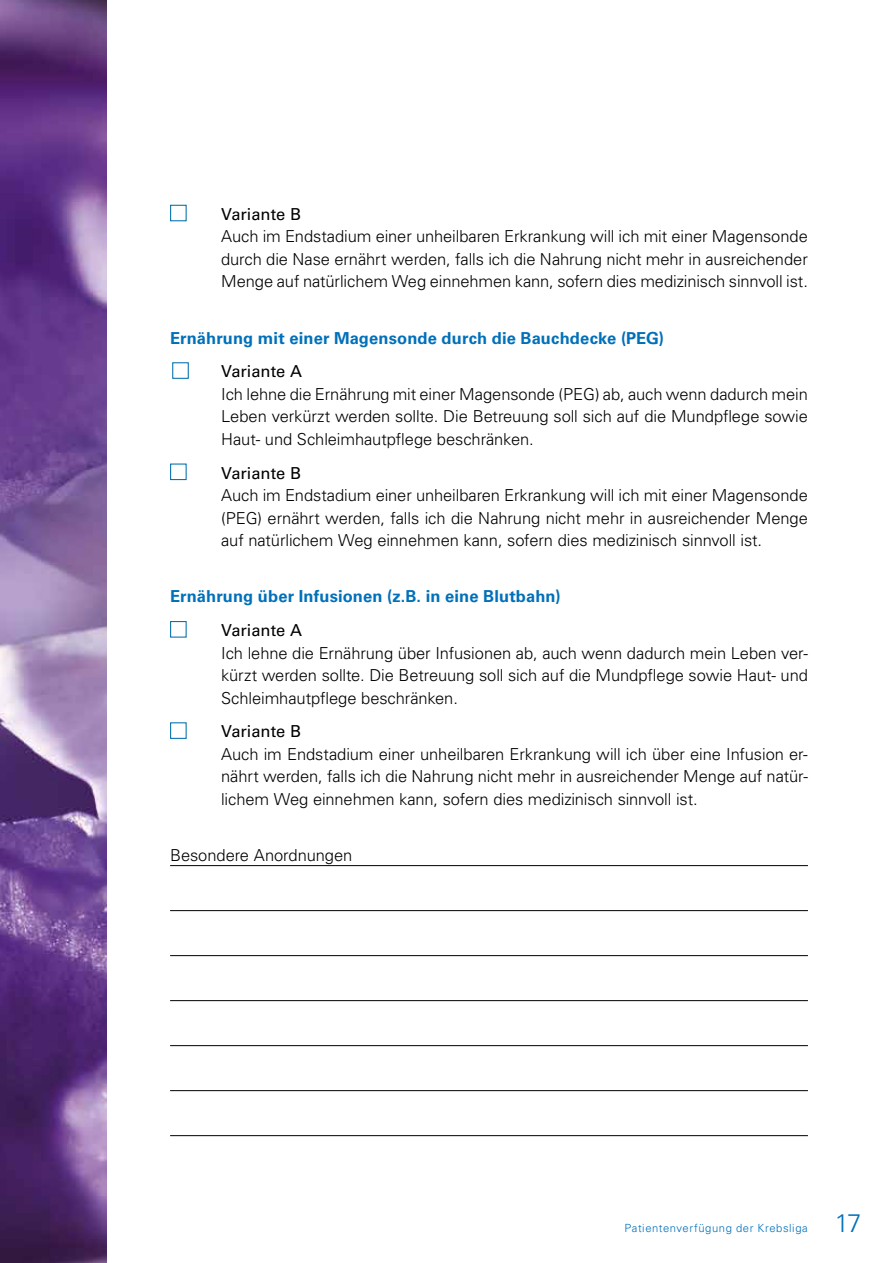
<style>
.page{position:relative;width:893px;height:1263px;background:#fff}
.page>*{position:absolute;margin:0;border:0;box-sizing:border-box;transform-origin:0 0}
.t1{font:300 25.5px "Univers LT Std";color:#0070ba}
.t2{font:300 16.5px/22.5px "Univers LT Std";letter-spacing:-.005em;color:#000;text-align:justify}
.t3{font:700 16.5px "Univers LT Std";letter-spacing:.01em;color:#0070ba}
.t4{font:16.5px "Univers LT Std";letter-spacing:-.005em;color:#000}
.t5{font:300 11.25px "Univers LT Std";letter-spacing:.05em;color:#0070ba}
</style>
<div class="page">
<img style="left:0;top:0;width:106px;height:1263px">
<hr style="left:170px;top:865px;width:638px;height:1px;background:#000">
<hr style="left:170px;top:910px;width:638px;height:1px;background:#000">
<hr style="left:170px;top:955px;width:638px;height:1px;background:#000">
<hr style="left:170px;top:1000px;width:638px;height:1px;background:#000">
<hr style="left:170px;top:1045px;width:638px;height:1px;background:#000">
<hr style="left:170px;top:1090px;width:638px;height:1px;background:#000">
<hr style="left:170px;top:1135px;width:638px;height:1px;background:#000">
<div style="left:170px;top:205px;width:17px;height:16px;border:1px solid #006eab"></div>
<div style="left:172px;top:362px;width:17px;height:17px;border:1px solid #006eab"></div>
<div style="left:170px;top:463px;width:17px;height:17px;border:1px solid #006eab"></div>
<div style="left:170px;top:621px;width:17px;height:17px;border:1px solid #006eab"></div>
<div style="left:170px;top:722px;width:17px;height:17px;border:1px solid #006eab"></div>
<p class="t4" style="left:221px;top:204px;width:81px">Variante B</p>
<p class="t2" style="left:221px;top:225px;width:588px">Auch im Endstadium einer unheilbaren Erkrankung will ich mit einer Magensonde durch die Nase ernährt werden, falls ich die Nahrung nicht mehr in ausreichender Menge auf natürlichem Weg einnehmen kann, sofern dies medizinisch sinnvoll ist.</p>
<p class="t3" style="left:170px;top:328px;width:496px">Ernährung mit einer Magensonde durch die Bauchdecke (PEG)</p>
<p class="t4" style="left:221px;top:362px;width:82px">Variante A</p>
<p class="t2" style="left:221px;top:383px;width:588px">Ich lehne die Ernährung mit einer Magensonde (PEG) ab, auch wenn dadurch mein Leben verkürzt werden sollte. Die Betreuung soll sich auf die Mundpflege sowie Haut- und Schleimhautpflege beschränken.</p>
<p class="t4" style="left:221px;top:463px;width:81px">Variante B</p>
<p class="t2" style="left:221px;top:484px;width:588px">Auch im Endstadium einer unheilbaren Erkrankung will ich mit einer Magensonde (PEG) ernährt werden, falls ich die Nahrung nicht mehr in ausreichender Menge auf natürlichem Weg einnehmen kann, sofern dies medizinisch sinnvoll ist.</p>
<p class="t3" style="left:170px;top:587px;width:392px">Ernährung über Infusionen (z.B. in eine Blutbahn)</p>
<p class="t4" style="left:221px;top:620px;width:82px">Variante A</p>
<p class="t2" style="left:221px;top:641px;width:588px">Ich lehne die Ernährung über Infusionen ab, auch wenn dadurch mein Leben ver&shy;kürzt werden sollte. Die Betreuung soll sich auf die Mundpflege sowie Haut- und Schleimhautpflege beschränken.</p>
<p class="t4" style="left:221px;top:722px;width:81px">Variante B</p>
<p class="t2" style="left:221px;top:743px;width:588px">Auch im Endstadium einer unheilbaren Erkrankung will ich über eine Infusion er&shy;nährt werden, falls ich die Nahrung nicht mehr in ausreichender Menge auf natür&shy;lichem Weg einnehmen kann, sofern dies medizinisch sinnvoll ist.</p>
<p class="t2" style="left:170px;top:844px;width:184px">Besondere Anordnungen</p>
<p class="t5" style="left:624px;top:1222px;width:185px">Patientenverfügung der Krebsliga</p>
<h1 class="t1" style="left:835px;top:1208px;width:28px">17</h1>
</div>
